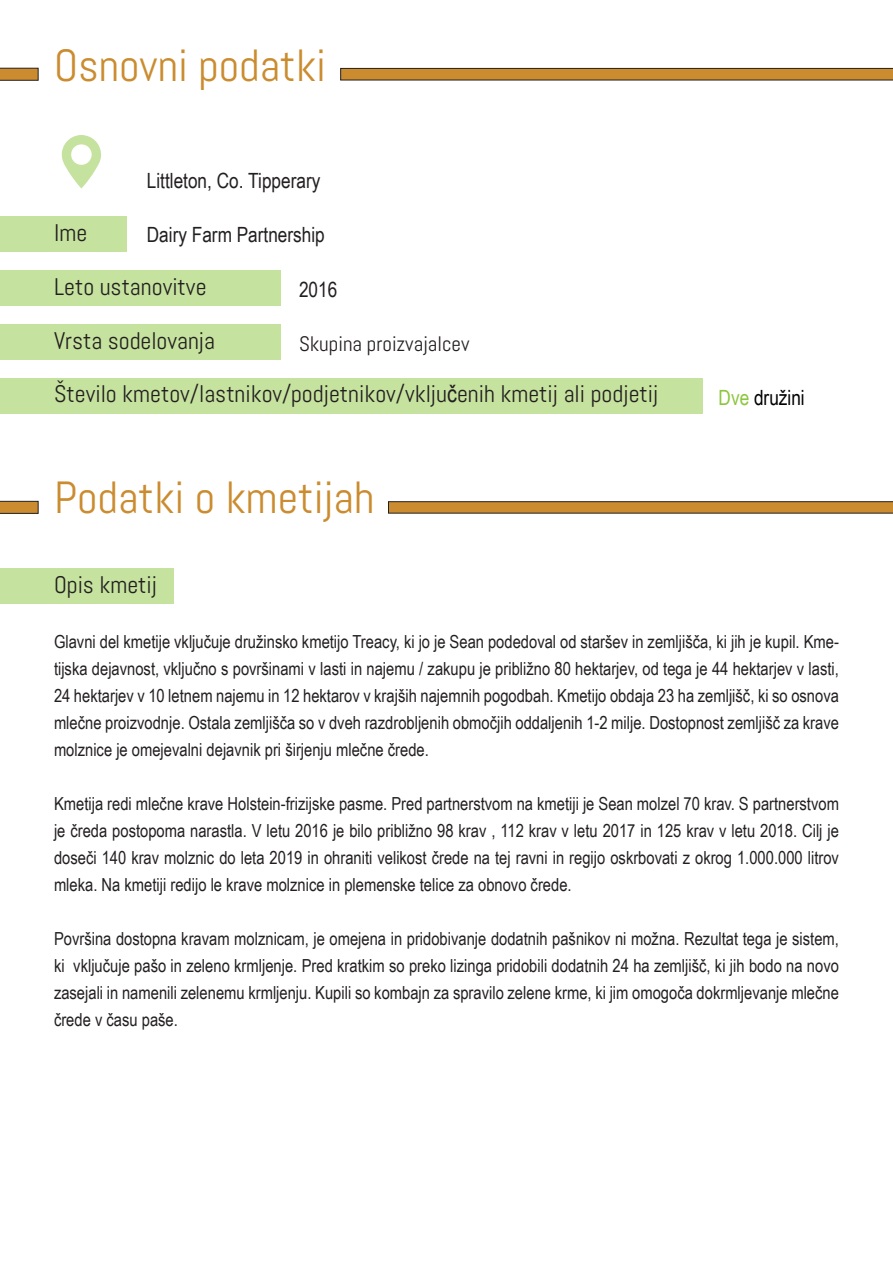
<style>
.page{position:relative;width:893px;height:1263px;background:#fff}
.page>*{position:absolute;margin:0;border:0;box-sizing:border-box;transform-origin:0 0}
.t1{font:45px "Abel";color:#cb8c30}
.t2{font:24px "Abel";color:#231f20}
.t3{font:21px "Arial Narrow";color:#231f20}
.t4{font:21px "Abel";color:#231f20}
.t5{font:21px "Arial Narrow";color:#000}
.t6{font:18px/27px "Arial Narrow";color:#231f20;text-align:justify}
.s1{font-family:"Arial Narrow"}
.s2{color:#8bc63e}
</style>
<div class="page">
<svg style="left:340px;top:67px;width:553px;height:14px;background:#b78742"></svg>
<svg style="left:0;top:67px;width:39px;height:14px"></svg>
<div style="left:0;top:216px;width:127px;height:36px;background:#c5e29e"></div>
<div style="left:0;top:270px;width:281px;height:36px;background:#c5e29e"></div>
<div style="left:0;top:324px;width:281px;height:36px;background:#c5e29e"></div>
<div style="left:0;top:378px;width:703px;height:36px;background:#c5e29e"></div>
<svg style="left:62px;top:135px;width:39px;height:53px"></svg>
<svg style="left:388px;top:501px;width:505px;height:13px;background:#b27e34"></svg>
<svg style="left:0;top:500px;width:39px;height:14px"></svg>
<div style="left:0;top:568px;width:174px;height:36px;background:#c5e29e"></div>
<p class="t1" style="left:54px;top:37px;width:274px">Osnovni podatki</p>
<p class="t3" style="left:147px;top:165px;width:175px">Littleton, Co. Tipperary</p>
<p class="t2" style="left:54px;top:217px;width:35px">Ime</p>
<p class="t2" style="left:54px;top:271px;width:154px">Leto ustanovitve</p>
<p class="t2" style="left:54px;top:326px;width:163px">Vrsta sodelovanja</p>
<p class="t2" style="left:54px;top:378px;width:606px">Število kmetov/lastnikov/podjetnikov/vklju<span class="s1">č</span>enih kmetij ali podjetij</p>
<p class="t3" style="left:147px;top:220px;width:179px">Dairy Farm Partnership</p>
<p class="t3" style="left:299px;top:274px;width:40px">2016</p>
<p class="t4" style="left:299px;top:330px;width:172px">Skupina proizvajalcev</p>
<p class="t1" style="left:54px;top:469px;width:322px">Podatki o kmetijah</p>
<p class="t5" style="left:719px;top:383px;width:88px"><span class="s2">Dve</span> družini</p>
<p class="t2" style="left:54px;top:570px;width:105px">Opis kmetij</p>
<p class="t6" style="left:54px;top:627px;width:786px">Glavni del kmetije vključuje družinsko kmetijo Treacy, ki jo je Sean podedoval od staršev in zemljišča, ki jih je kupil. Kme&shy;tijska dejavnost, vključno s površinami v lasti in najemu / zakupu je približno 80 hektarjev, od tega je 44 hektarjev v lasti, 24 hektarjev v 10 letnem najemu in 12 hektarov v krajših najemnih pogodbah. Kmetijo obdaja 23 ha zemljišč, ki so osnova mlečne proizvodnje. Ostala zemljišča so v dveh razdrobljenih območjih oddaljenih 1-2 milje. Dostopnost zemljišč za krave molznice je omejevalni dejavnik pri širjenju mlečne črede.</p>
<p class="t6" style="left:54px;top:789px;width:786px">Kmetija redi mlečne krave Holstein-frizijske pasme. Pred partnerstvom na kmetiji je Sean molzel 70 krav. S partnerstvom je čreda postopoma narastla. V letu 2016 je bilo približno 98 krav , 112 krav v letu 2017 in 125 krav v letu 2018. Cilj je doseči 140 krav molznic do leta 2019 in ohraniti velikost črede na tej ravni in regijo oskrbovati z okrog 1.000.000 litrov mleka. Na kmetiji redijo le krave molznice in plemenske telice za obnovo črede.</p>
<p class="t6" style="left:54px;top:924px;width:786px">Površina dostopna kravam molznicam, je omejena in pridobivanje dodatnih pašnikov ni možna. Rezultat tega je sistem, ki vključuje pašo in zeleno krmljenje. Pred kratkim so preko lizinga pridobili dodatnih 24 ha zemljišč, ki jih bodo na novo zasejali in namenili zelenemu krmljenju. Kupili so kombajn za spravilo zelene krme, ki jim omogoča dokrmljevanje mlečne črede v času paše.</p>
</div>
